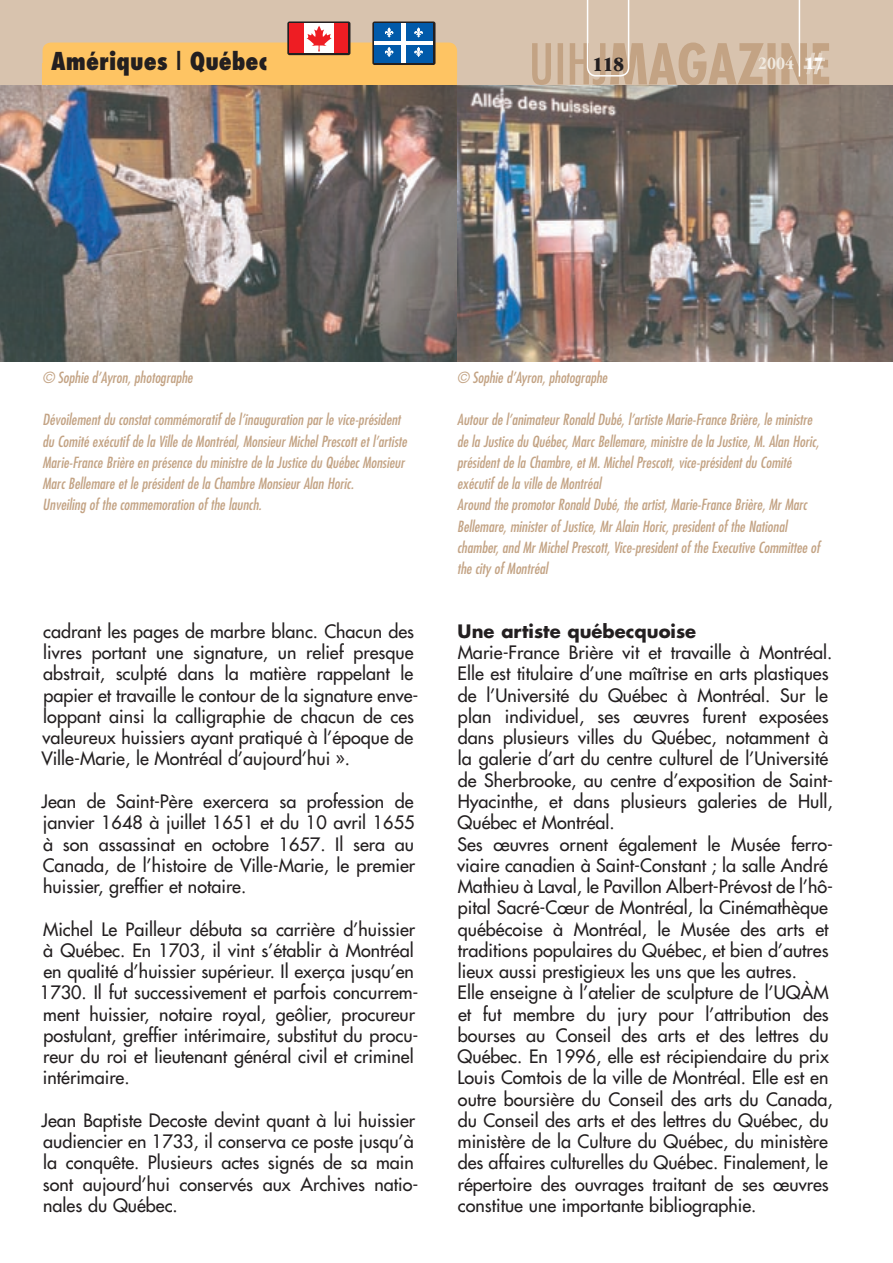
<style>
.page{position:relative;width:893px;height:1263px;background:#fff}
.page>*{position:absolute;margin:0;border:0;box-sizing:border-box;transform-origin:0 0}
.t1{font:800 condensed 24px "Futura";color:#231f20}
.t2{font:ultra-condensed 21px "Garamond";color:#231f20}
.t3{font:18px/21.3px "Futura";color:#231f20}
.t4{font:700 18px "Futura";color:#231f20}
.t5{font:700 condensed 18px "Garamond";color:#f0e9df}
.t6{font:italic condensed 15px/21.3px "Futura";color:#c3a384}
.s1{font-weight:400;font-stretch:ultra-condensed;color:#fff}
</style>
<div class="page">
<div style="left:0;top:0;width:893px;height:85px;background:#d8c3ae"></div>
<svg style="left:532px;top:0;width:297px;height:85px"></svg>
<svg style="left:372px;top:22px;width:63px;height:43px"></svg>
<div style="left:375px;top:24px;width:58px;height:39px;background:#015aaa"></div>
<hr style="left:402px;top:24px;width:4px;height:39px;background:#fff">
<svg style="left:287px;top:21px;width:63px;height:34px"></svg>
<div style="left:289px;top:24px;width:59px;height:29px;background:#ee1d23"></div>
<div style="left:304px;top:24px;width:30px;height:29px;background:#fff"></div>
<svg style="left:43px;top:26px;width:414px;height:59px"></svg>
<img style="left:0;top:85px;width:893px;height:276px">
<h1 class="t1" style="left:51px;top:46px;width:218px">Amériques | Québec</h1>
<p class="t2" style="left:592px;top:53px;width:33px">118</p>
<p class="t5" style="left:758px;top:53px;width:67px">2004 <span class="s1">17</span></p>
<p class="t6" style="left:43px;top:366px;width:152px">© Sophie d’Ayron, photographe</p>
<p class="t6" style="left:43px;top:409px;width:366px">Dévoilement du constat commémoratif de l’inauguration par le vice-président du Comité exécutif de la Ville de Montréal, Monsieur Michel Prescott et l’artiste Marie-France Brière en présence du ministre de la Justice du Québec Monsieur Marc Bellemare et le président de la Chambre Monsieur Alan Horic.<br>Unveiling of the commemoration of the launch.</p>
<p class="t3" style="left:42px;top:620px;width:378px">cadrant les pages de marbre blanc. Chacun des livres portant une signature, un relief presque abstrait, sculpté dans la matière rappelant le papier et travaille le contour de la signature enve&shy;loppant ainsi la calligraphie de chacun de ces valeureux huissiers ayant pratiqué à l’époque de Ville-Marie, le Montréal d’aujourd’hui ».</p>
<p class="t3" style="left:42px;top:790px;width:375px;text-align:justify">Jean de Saint-Père exercera sa profession de janvier 1648 à juillet 1651 et du 10 avril 1655 à son assassinat en octobre 1657. Il sera au Canada, de l’histoire de Ville-Marie, le premier huissier, greffier et notaire.</p>
<p class="t3" style="left:40px;top:918px;width:380px">Michel Le Pailleur débuta sa carrière d’huissier à Québec. En 1703, il vint s’établir à Montréal en qualité d’huissier supérieur. Il exerça jusqu’en 1730. Il fut successivement et parfois concurrem&shy;ment huissier, notaire royal, geôlier, procureur postulant, greffier intérimaire, substitut du procu&shy;reur du roi et lieutenant général civil et criminel intérimaire.</p>
<p class="t3" style="left:42px;top:1109px;width:378px">Jean Baptiste Decoste devint quant à lui huissier audiencier en 1733, il conserva ce poste jusqu’à la conquête. Plusieurs actes signés de sa main sont aujourd’hui conservés aux Archives natio&shy;nales du Québec.</p>
<p class="t6" style="left:457px;top:366px;width:152px">© Sophie d’Ayron, photographe</p>
<p class="t6" style="left:457px;top:409px;width:364px">Autour de l’animateur Ronald Dubé, l’artiste Marie-France Brière, le ministre de la Justice du Québec, Marc Bellemare, ministre de la Justice, M. Alan Horic, président de la Chambre, et M. Michel Prescott, vice-président du Comité exécutif de la ville de Montréal<br>Around the promotor Ronald Dubé, the artist, Marie-France Brière, Mr Marc Bellemare, minister of Justice, Mr Alain Horic, president of the National chamber, and Mr Michel Prescott, Vice-president of the Executive Committee of the city of Montréal</p>
<p class="t4" style="left:458px;top:619px;width:240px">Une artiste québecquoise</p>
<p class="t3" style="left:457px;top:642px;width:377px">Marie-France Brière vit et travaille à Montréal.<br>Elle est titulaire d’une maîtrise en arts plastiques de l’Université du Québec à Montréal. Sur le plan individuel, ses œuvres furent exposées dans plusieurs villes du Québec, notamment à la galerie d’art du centre culturel de l’Université de Sherbrooke, au centre d’exposition de Saint-Hyacinthe, et dans plusieurs galeries de Hull, Québec et Montréal.<br>Ses œuvres ornent également le Musée ferro&shy;viaire canadien à Saint-Constant ; la salle André Mathieu à Laval, le Pavillon Albert-Prévost de l’hô&shy;pital Sacré-Cœur de Montréal, la Cinémathèque québécoise à Montréal, le Musée des arts et traditions populaires du Québec, et bien d’autres lieux aussi prestigieux les uns que les autres.<br>Elle enseigne à l’atelier de sculpture de l’UQÀM et fut membre du jury pour l’attribution des bourses au Conseil des arts et des lettres du Québec. En 1996, elle est récipiendaire du prix Louis Comtois de la ville de Montréal. Elle est en outre boursière du Conseil des arts du Canada, du Conseil des arts et des lettres du Québec, du ministère de la Culture du Québec, du ministère des affaires culturelles du Québec. Finalement, le répertoire des ouvrages traitant de ses œuvres constitue une importante bibliographie.</p>
</div>
